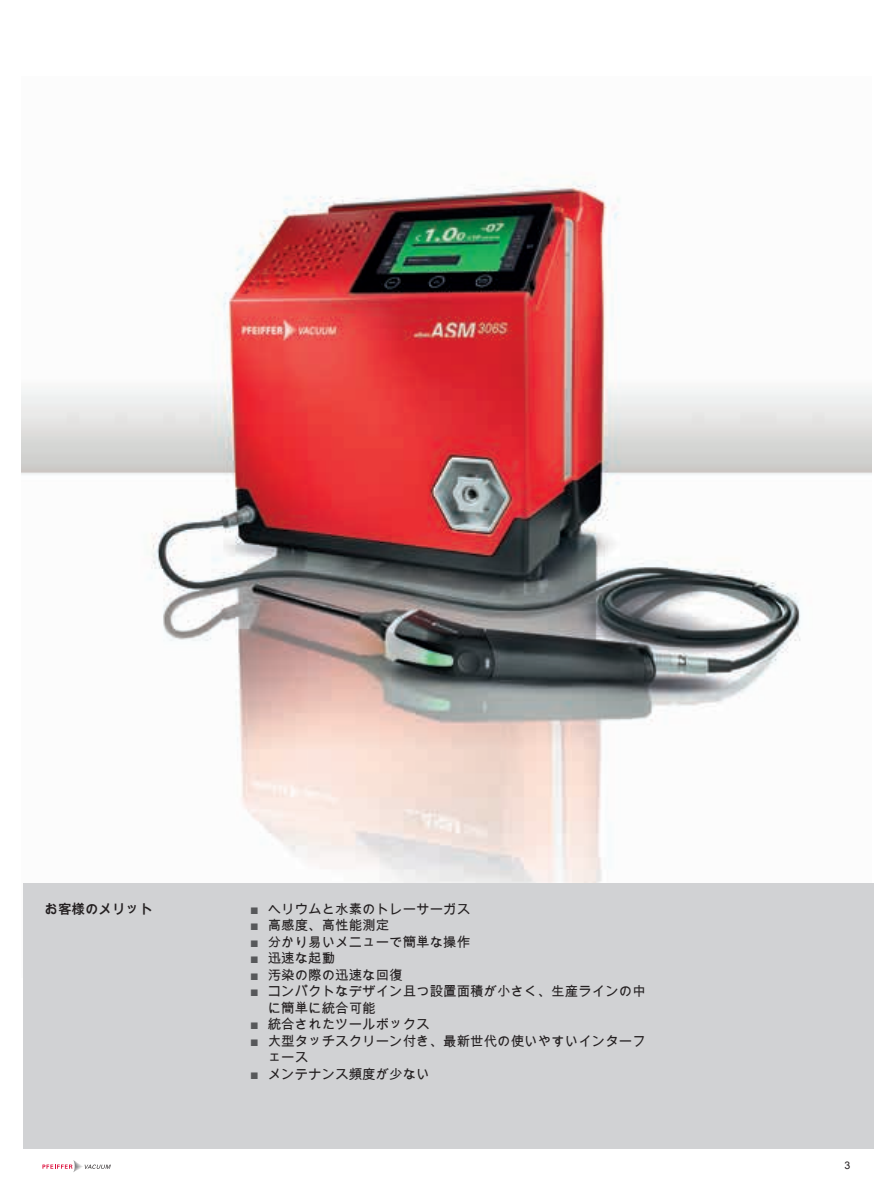
<style>
.page{position:relative;width:893px;height:1191px;background:#fff}
.page>*{position:absolute;margin:0;border:0;box-sizing:border-box;transform-origin:0 0}
.t1{font:13.5px/16.5px "Arial Unicode MS";color:#231f20}
.t2{font:700 13.5px "Arial Unicode MS";color:#231f20}
.t3{font:10.5px "Arial Unicode MS";color:#231f20}
.s1{color:#57585a}
</style>
<div class="page">
<img style="left:21px;top:178px;width:851px;height:704px">
<div style="left:23px;top:882px;width:850px;height:266px;background:#d1d2d4"></div>
<svg style="left:42px;top:1160px;width:69px;height:12px"></svg>
<p class="t2" style="left:45px;top:899px;width:109px">お客様のメリット</p>
<p class="t1" style="left:251px;top:900px;width:221px"><span class="s1">■</span> ヘリウムと水素のトレーサーガス</p>
<p class="t1" style="left:251px;top:916px;width:140px"><span class="s1">■</span> 高感度、高性能測定</p>
<p class="t1" style="left:251px;top:933px;width:221px"><span class="s1">■</span> 分かり易いメニューで簡単な操作</p>
<p class="t1" style="left:251px;top:949px;width:86px"><span class="s1">■</span> 迅速な起動</p>
<p class="t1" style="left:251px;top:966px;width:154px"><span class="s1">■</span> 汚染の際の迅速な回復</p>
<p class="t1" style="left:268px;top:982px;width:379px;text-indent:-17px"><span class="s1">■</span> コンパクトなデザイン且つ設置面積が小さく、生産ラインの中に簡単に統合可能</p>
<p class="t1" style="left:251px;top:1015px;width:181px"><span class="s1">■</span> 統合されたツールボックス</p>
<p class="t1" style="left:268px;top:1032px;width:379px;text-indent:-17px"><span class="s1">■</span> 大型タッチスクリーン付き、最新世代の使いやすいインターフェース</p>
<p class="t1" style="left:251px;top:1065px;width:181px"><span class="s1">■</span> メンテナンス頻度が少ない</p>
<p class="t3" style="left:845px;top:1157px;width:7px">3</p>
</div>
